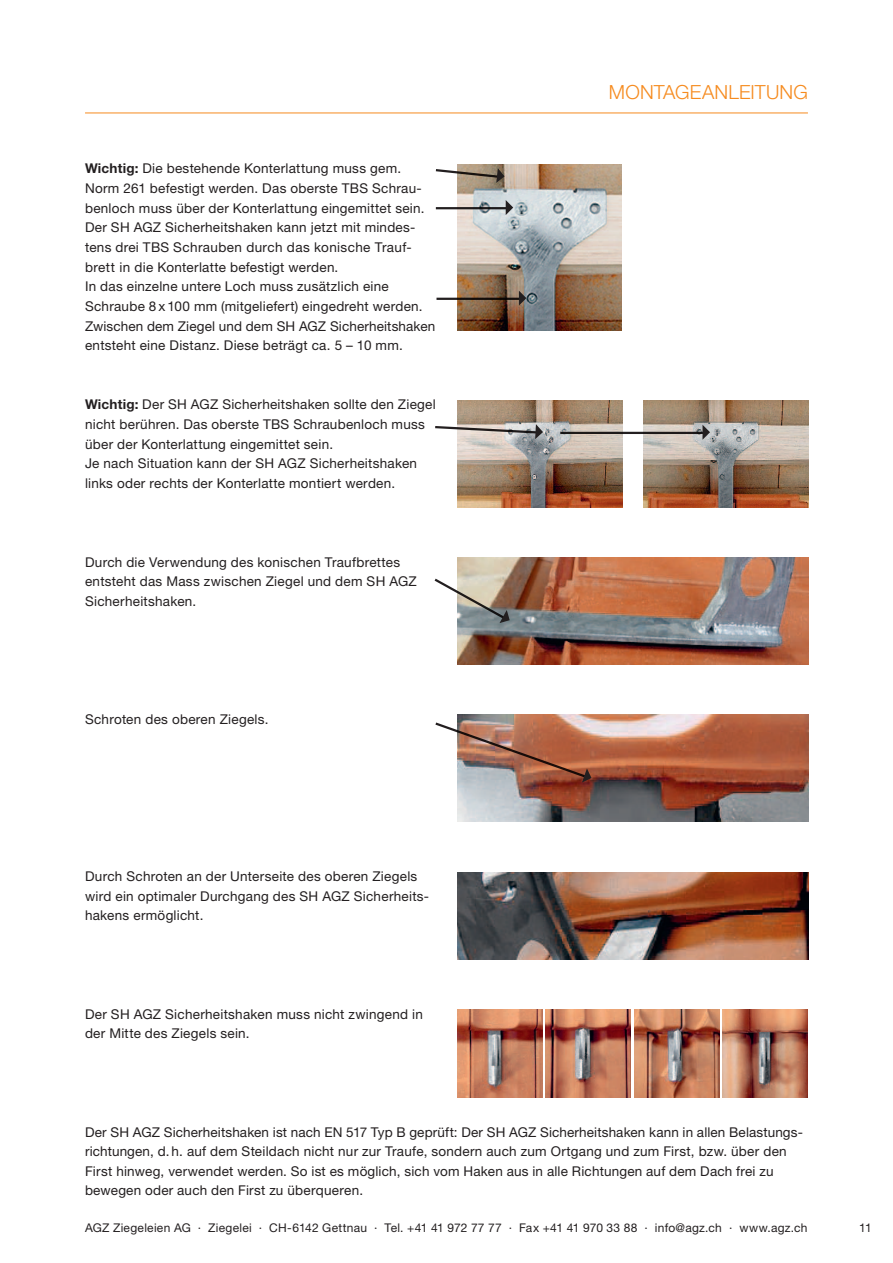
<style>
.page{position:relative;width:893px;height:1263px;background:#fff}
.page>*{position:absolute;margin:0;border:0;box-sizing:border-box;transform-origin:0 0}
.t1{font:300 19.5px "Helvetica Neue LT Std";letter-spacing:.01em;color:#f68b1f}
.t2{font:13.5px/19.6px "Helvetica Neue LT Std";letter-spacing:.02em;color:#231f20}
.t3{font:12px "Helvetica Neue LT Std";letter-spacing:.02em;color:#231f20}
.s1{font-weight:700}
</style>
<div class="page">
<hr style="left:85px;top:113px;width:723px;height:1px;background:#f68b1f">
<img style="left:458px;top:872px;width:350px;height:87px">
<img style="left:457px;top:1009px;width:85px;height:88px">
<img style="left:546px;top:1009px;width:85px;height:88px">
<img style="left:634px;top:1009px;width:85px;height:88px">
<img style="left:723px;top:1009px;width:85px;height:88px">
<img style="left:457px;top:165px;width:165px;height:166px">
<svg style="left:435px;top:168px;width:69px;height:15px"></svg>
<hr style="left:436px;top:207px;width:70px;height:2px;background:#231f20">
<svg style="left:506px;top:200px;width:7px;height:15px"></svg>
<hr style="left:436px;top:298px;width:84px;height:2px;background:#231f20">
<svg style="left:519px;top:291px;width:7px;height:15px"></svg>
<img style="left:457px;top:400px;width:165px;height:107px">
<svg style="left:435px;top:424px;width:108px;height:15px"></svg>
<img style="left:458px;top:558px;width:350px;height:107px">
<svg style="left:434px;top:577px;width:76px;height:46px"></svg>
<img style="left:457px;top:715px;width:351px;height:107px">
<img style="left:435px;top:721px;width:156px;height:61px">
<img style="left:643px;top:400px;width:165px;height:107px">
<hr style="left:560px;top:432px;width:143px;height:2px;background:#231f20">
<svg style="left:702px;top:425px;width:8px;height:15px"></svg>
<p class="t2" style="left:85px;top:159px;width:352px"><span class="s1">Wichtig:</span> Die bestehende Konterlattung muss gem.<br>Norm 261 befestigt werden. Das oberste TBS Schrau&shy;benloch muss über der Konterlattung eingemittet sein.<br>Der SH AGZ Sicherheitshaken kann jetzt mit mindes&shy;tens drei TBS Schrauben durch das konische Trauf&shy;brett in die Konterlatte befestigt werden.<br>In das einzelne untere Loch muss zusätzlich eine Schraube 8 x 100 mm (mitgeliefert) eingedreht werden.<br>Zwischen dem Ziegel und dem SH AGZ Sicherheitshaken entsteht eine Distanz. Diese beträgt ca. 5 – 10 mm.</p>
<p class="t2" style="left:85px;top:394px;width:352px"><span class="s1">Wichtig:</span> Der SH AGZ Sicherheitshaken sollte den Ziegel nicht berühren. Das oberste TBS Schraubenloch muss über der Konterlattung eingemittet sein.<br>Je nach Situation kann der SH AGZ Sicherheitshaken links oder rechts der Konterlatte montiert werden.</p>
<p class="t2" style="left:85px;top:552px;width:333px">Durch die Verwendung des konischen Traufbrettes entsteht das Mass zwischen Ziegel und dem SH AGZ<br>Sicherheitshaken.</p>
<p class="t2" style="left:85px;top:709px;width:185px">Schroten des oberen Ziegels.</p>
<p class="t2" style="left:85px;top:866px;width:346px">Durch Schroten an der Unterseite des oberen Ziegels wird ein optimaler Durchgang des SH AGZ Sicherheits&shy;hakens ermöglicht.</p>
<p class="t2" style="left:85px;top:1004px;width:339px">Der SH AGZ Sicherheitshaken muss nicht zwingend in der Mitte des Ziegels sein.</p>
<h1 class="t1" style="left:625px;top:80px;width:184px">ONTAGEANLEITUNG</h1>
<p class="t2" style="left:85px;top:1122px;width:719px">Der SH AGZ Sicherheitshaken ist nach EN 517 Typ B geprüft: Der SH AGZ Sicherheitshaken kann in allen Belastungs&shy;richtungen, d. h. auf dem Steildach nicht nur zur Traufe, sondern auch zum Ortgang und zum First, bzw. über den First hinweg, verwendet werden. So ist es möglich, sich vom Haken aus in alle Richtungen auf dem Dach frei zu bewegen oder auch den First zu überqueren.</p>
<p class="t3" style="left:85px;top:1221px;width:724px">AGZ Ziegeleien AG · Ziegelei · CH-6142 Gettnau · Tel. +41 41 972 77 77 · Fax +41 41 970 33 88 · info@agz.ch · www.agz.ch</p>
<p class="t3" style="left:859px;top:1221px;width:14px">11</p>
</div>
